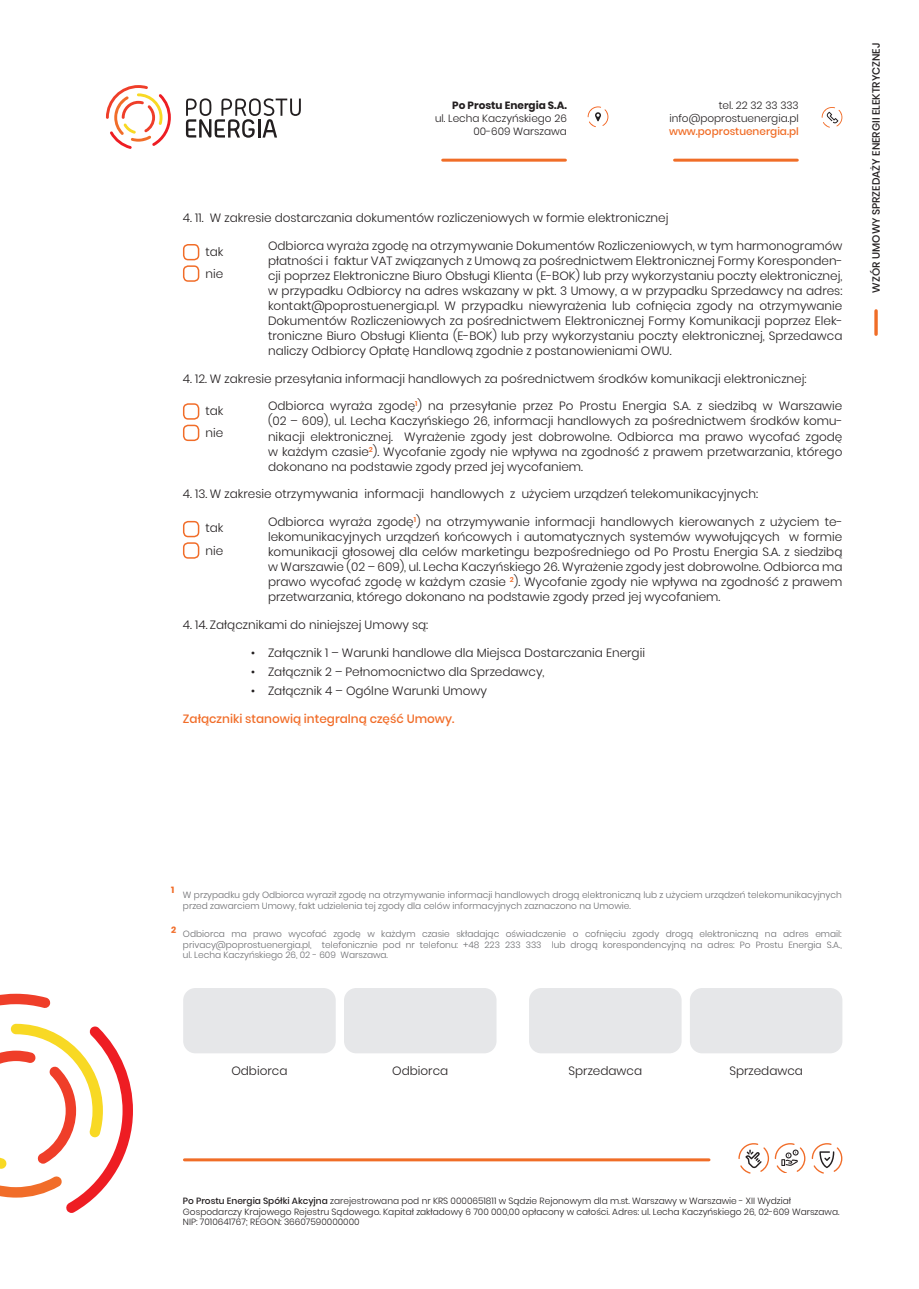
<style>
.page{position:relative;width:919px;height:1289px;background:#fff}
.page>*{position:absolute;margin:0;border:0;box-sizing:border-box;transform-origin:0 0}
.t1{font:300 12px/15px "Poppins";color:#231f20;text-align:justify}
.t2{font:500 12px "Poppins";color:#f16d29}
.t3{font:300 10.5px/12.6px "Poppins";color:#231f20;text-align:right}
.t4{font:500 10.5px "Poppins";color:#231f20}
.t5{font:500 10.5px "Poppins";color:#f06d27}
.t6{font:700 10.5px "Poppins";color:#231f20}
.t7{font:300 9px/10.8px "Poppins";color:#6c6d70;text-align:justify}
.t8{font:300 9px/10.8px "Poppins";color:#231f20}
.t9{font:700 9px "Poppins";color:#f16d29}
.s1{font-weight:500}
</style>
<div class="page">
<hr style="left:442px;top:159px;width:123px;height:3px;background:#f06d27">
<hr style="left:184px;top:1158px;width:525px;height:3px;background:#f06d27">
<hr style="left:674px;top:159px;width:123px;height:3px;background:#f06d27">
<hr style="left:874px;top:311px;width:3px;height:23px;background:#f06d27">
<svg style="left:821px;top:107px;width:21px;height:21px"></svg>
<svg style="left:587px;top:106px;width:21px;height:21px"></svg>
<svg style="left:186px;top:98px;width:115px;height:40px"></svg>
<svg style="left:106px;top:85px;width:65px;height:64px"></svg>
<svg style="left:0;top:993px;width:133px;height:219px"></svg>
<svg style="left:738px;top:1143px;width:67px;height:30px"></svg>
<svg style="left:811px;top:1143px;width:31px;height:30px"></svg>
<div style="left:183px;top:244px;width:16px;height:16px;border:2px solid #f16d29;border-radius:4px"></div>
<div style="left:183px;top:265px;width:16px;height:17px;border:2px solid #f16d29;border-radius:4px"></div>
<div style="left:183px;top:403px;width:16px;height:16px;border:2px solid #f16d29;border-radius:4px"></div>
<div style="left:183px;top:424px;width:16px;height:17px;border:2px solid #f16d29;border-radius:4px"></div>
<div style="left:183px;top:521px;width:16px;height:16px;border:2px solid #f16d29;border-radius:4px"></div>
<div style="left:183px;top:542px;width:16px;height:16px;border:2px solid #f16d29;border-radius:4px"></div>
<div style="left:689px;top:988px;width:153px;height:65px;background:#e6e7e9;border-radius:12px"></div>
<div style="left:344px;top:988px;width:152px;height:65px;background:#e6e7e9;border-radius:12px"></div>
<div style="left:529px;top:988px;width:152px;height:65px;background:#e6e7e9;border-radius:12px"></div>
<div style="left:183px;top:988px;width:153px;height:65px;background:#e6e7e9;border-radius:12px"></div>
<p class="t6" style="left:452px;top:100px;width:116px">Po Prostu Energia S.A.</p>
<p class="t3" style="left:435px;top:112px;width:133px">ul. Lecha Kaczyńskiego 26<br>00-609 Warszawa</p>
<p class="t3" style="left:669px;top:99px;width:131px">tel. 22 32 33 333 info@poprostuenergia.pl</p>
<p class="t5" style="left:669px;top:125px;width:131px">www.poprostuenergia.pl</p>
<p class="t1" style="left:183px;top:210px;width:487px">4. 11. W zakresie dostarczania dokumentów rozliczeniowych w formie elektronicznej</p>
<p class="t1" style="left:268px;top:238px;width:576px">Odbiorca wyraża zgodę na otrzymywanie Dokumentów Rozliczeniowych, w tym harmonogramów płatności i faktur VAT związanych z Umową za pośrednictwem Elektronicznej Formy Koresponden&shy;cji poprzez Elektroniczne Biuro Obsługi Klienta (E-BOK) lub przy wykorzystaniu poczty elektronicznej, w przypadku Odbiorcy na adres wskazany w pkt. 3 Umowy, a w przypadku Sprzedawcy na adres: kontakt@poprostuenergia.pl. W przypadku niewyrażenia lub cofnięcia zgody na otrzymywanie Dokumentów Rozliczeniowych za pośrednictwem Elektronicznej Formy Komunikacji poprzez Elek&shy;troniczne Biuro Obsługi Klienta (E-BOK) lub przy wykorzystaniu poczty elektronicznej, Sprzedawca naliczy Odbiorcy Opłatę Handlową zgodnie z postanowieniami OWU.</p>
<p class="t1" style="left:183px;top:371px;width:625px">4. 12. W zakresie przesyłania informacji handlowych za pośrednictwem środków komunikacji elektronicznej:</p>
<p class="t1" style="left:268px;top:399px;width:576px">Odbiorca wyraża zgodę<sup>1</sup>) na przesyłanie przez Po Prostu Energia S.A. z siedzibą w Warszawie (02 – 609), ul. Lecha Kaczyńskiego 26, informacji handlowych za pośrednictwem środków komu&shy;nikacji elektronicznej. Wyrażenie zgody jest dobrowolne. Odbiorca ma prawo wycofać zgodę w każdym czasie<sup>2</sup>). Wycofanie zgody nie wpływa na zgodność z prawem przetwarzania, którego dokonano na podstawie zgody przed jej wycofaniem.</p>
<p class="t1" style="left:183px;top:486px;width:576px">4. 13. W zakresie otrzymywania informacji handlowych z użyciem urządzeń telekomunikacyjnych:</p>
<p class="t1" style="left:268px;top:514px;width:576px">Odbiorca wyraża zgodę<sup>1</sup>) na otrzymywanie informacji handlowych kierowanych z użyciem te&shy;lekomunikacyjnych urządzeń końcowych i automatycznych systemów wywołujących w formie komunikacji głosowej dla celów marketingu bezpośredniego od Po Prostu Energia S.A. z siedzibą w Warszawie (02 – 609), ul. Lecha Kaczyńskiego 26. Wyrażenie zgody jest dobrowolne. Odbiorca ma prawo wycofać zgodę w każdym czasie <sup>2</sup>). Wycofanie zgody nie wpływa na zgodność z prawem przetwarzania, którego dokonano na podstawie zgody przed jej wycofaniem.</p>
<p class="t1" style="left:183px;top:617px;width:247px">4. 14. Załącznikami do niniejszej Umowy są:</p>
<p class="t1" style="left:251px;top:645px;width:395px">• Załącznik 1 – Warunki handlowe dla Miejsca Dostarczania Energii</p>
<p class="t1" style="left:251px;top:664px;width:295px">• Załącznik 2 – Pełnomocnictwo dla Sprzedawcy,</p>
<p class="t1" style="left:251px;top:683px;width:237px">• Załącznik 4 – Ogólne Warunki Umowy</p>
<p class="t2" style="left:183px;top:711px;width:273px">Załączniki stanowią integralną część Umowy.</p>
<p class="t1" style="left:205px;top:240px;width:20px;line-height:22.5px">tak nie</p>
<p class="t1" style="left:205px;top:399px;width:20px;line-height:22.5px">tak nie</p>
<p class="t1" style="left:205px;top:517px;width:20px;line-height:22.5px">tak nie</p>
<p class="t4" style="left:869px;top:293px;width:251px;rotate:-90deg">WZÓR UMOWY SPRZEDAŻY ENERGII ELEKTRYCZNEJ</p>
<p class="t9" style="left:171px;top:884px;width:5px">1</p>
<p class="t7" style="left:183px;top:889px;width:660px">W przypadku gdy Odbiorca wyraził zgodę na otrzymywanie informacji handlowych drogą elektroniczną lub z użyciem urządzeń telekomunikacyjnych przed zawarciem Umowy, fakt udzielenia tej zgody dla celów informacyjnych zaznaczono na Umowie.</p>
<p class="t9" style="left:171px;top:924px;width:7px">2</p>
<p class="t7" style="left:183px;top:928px;width:660px">Odbiorca ma prawo wycofać zgodę w każdym czasie składając oświadczenie o cofnięciu zgody drogą elektroniczną na adres email: privacy@poprostuenergia.pl, telefonicznie pod nr telefonu: +48 223 233 333 lub drogą korespondencyjną na adres: Po Prostu Energia S.A., ul. Lecha Kaczyńskiego 26, 02 - 609 Warszawa.</p>
<p class="t1" style="left:231px;top:1063px;width:58px">Odbiorca</p>
<p class="t1" style="left:392px;top:1063px;width:58px">Odbiorca</p>
<p class="t1" style="left:568px;top:1063px;width:75px">Sprzedawca</p>
<p class="t1" style="left:729px;top:1063px;width:75px">Sprzedawca</p>
<p class="t8" style="left:183px;top:1195px;width:658px"><span class="s1">Po Prostu Energia Spółki Akcyjna</span> zarejestrowana pod nr KRS 0000651811 w Sądzie Rejonowym dla m.st. Warszawy w Warszawie - XII Wydział<br>Gospodarczy Krajowego Rejestru Sądowego. Kapitał zakładowy 6 700 000,00 opłacony w całości. Adres: ul. Lecha Kaczyńskiego 26, 02-609 Warszawa.<br>NIP: 7010641767; REGON: 36607590000000</p>
</div>
